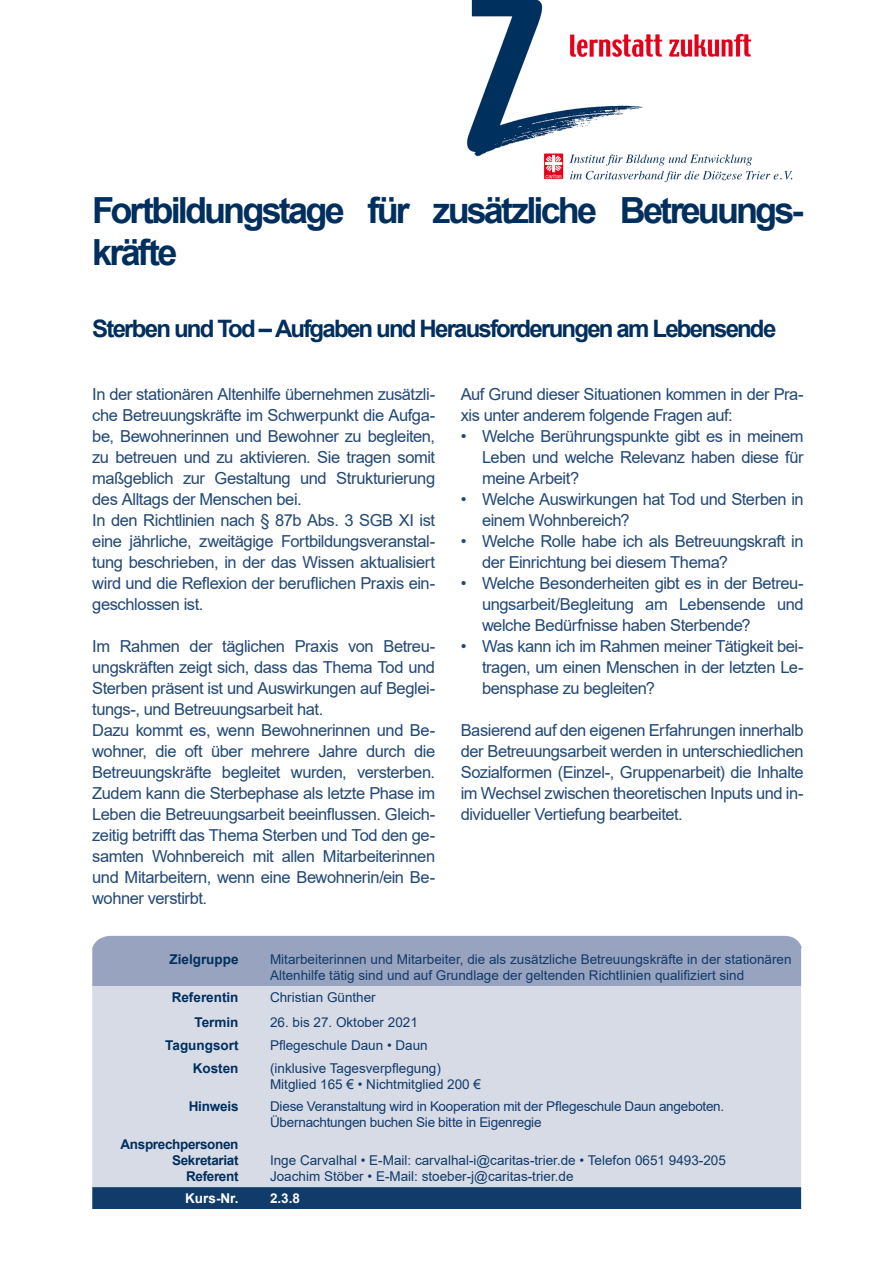
<style>
.page{position:relative;width:893px;height:1263px;background:#fff}
.page>*{position:absolute;margin:0;border:0;box-sizing:border-box;transform-origin:0 0}
.Fließtext{font:700 36px/42px "Arial";letter-spacing:-.08em;color:#002f5e}
.Zweitüberschrift{font:700 24px "Arial";letter-spacing:-.075em;color:#002f5e}
.Fließtext-2{font:16.5px/21px "Arial";letter-spacing:-.025em;color:#224875;text-align:justify}
.t1{font:13.5px/16.2px "Arial";color:#113b69}
.t2{font:13.5px "Arial";letter-spacing:-.02em;color:#113b69}
.t3{font:700 13.5px "Arial";letter-spacing:-.015em;color:#002f5e}
.t4{font:700 13.5px "Arial";color:#fff}
</style>
<div class="page">
<img style="left:467px;top:0;width:326px;height:183px">
<div style="left:92px;top:986px;width:709px;height:201px;background:#d7dbe6"></div>
<div style="left:92px;top:1187px;width:709px;height:22px;background:#113b69"></div>
<div style="left:92px;top:935px;width:710px;height:51px;background:#98a3bf"></div>
<p class="Fließtext" style="left:92px;top:190px;width:713px">Fortbildungstage für zusätzliche Betreuungs&shy;kräfte</p>
<p class="Zweitüberschrift" style="left:92px;top:312px;width:686px">Sterben und Tod – Aufgaben und Herausforderungen am Lebensende</p>
<p class="Fließtext-2" style="left:92px;top:384px;width:344px">In der stationären Altenhilfe übernehmen zusätzli&shy;che Betreuungskräfte im Schwerpunkt die Aufga&shy;be, Bewohnerinnen und Bewohner zu begleiten, zu betreuen und zu aktivieren. Sie tragen somit maßgeblich zur Gestaltung und Strukturierung des Alltags der Menschen bei.</p>
<p class="Fließtext-2" style="left:92px;top:510px;width:344px">In den Richtlinien nach § 87b Abs. 3 SGB XI ist eine jährliche, zweitägige Fortbildungsveranstal&shy;tung beschrieben, in der das Wissen aktualisiert wird und die Reflexion der beruflichen Praxis ein&shy;geschlossen ist.</p>
<p class="Fließtext-2" style="left:92px;top:636px;width:344px">Im Rahmen der täglichen Praxis von Betreu&shy;ungskräften zeigt sich, dass das Thema Tod und Sterben präsent ist und Auswirkungen auf Beglei&shy;tungs-, und Betreuungsarbeit hat.</p>
<p class="Fließtext-2" style="left:92px;top:720px;width:344px">Dazu kommt es, wenn Bewohnerinnen und Be&shy;wohner, die oft über mehrere Jahre durch die Betreuungskräfte begleitet wurden, versterben.<br>Zudem kann die Sterbephase als letzte Phase im Leben die Betreuungsarbeit beeinflussen. Gleich&shy;zeitig betrifft das Thema Sterben und Tod den ge&shy;samten Wohnbereich mit allen Mitarbeiterinnen und Mitarbeitern, wenn eine Bewohnerin/ein Be&shy;wohner verstirbt.</p>
<p class="Fließtext-2" style="left:461px;top:384px;width:344px">Auf Grund dieser Situationen kommen in der Pra&shy;xis unter anderem folgende Fragen auf:</p>
<p class="Fließtext-2" style="left:482px;top:426px;width:323px;text-indent:-21px">• Welche Berührungspunkte gibt es in meinem Leben und welche Relevanz haben diese für meine Arbeit?</p>
<p class="Fließtext-2" style="left:482px;top:489px;width:323px;text-indent:-21px">• Welche Auswirkungen hat Tod und Sterben in einem Wohnbereich?</p>
<p class="Fließtext-2" style="left:482px;top:531px;width:323px;text-indent:-21px">• Welche Rolle habe ich als Betreuungskraft in der Einrichtung bei diesem Thema?</p>
<p class="Fließtext-2" style="left:482px;top:573px;width:323px;text-indent:-21px">• Welche Besonderheiten gibt es in der Betreu&shy;ungsarbeit/Begleitung am Lebensende und welche Bedürfnisse haben Sterbende?</p>
<p class="Fließtext-2" style="left:482px;top:636px;width:323px;text-indent:-21px">• Was kann ich im Rahmen meiner Tätigkeit bei&shy;tragen, um einen Menschen in der letzten Le&shy;bensphase zu begleiten?</p>
<p class="Fließtext-2" style="left:461px;top:720px;width:344px">Basierend auf den eigenen Erfahrungen innerhalb der Betreuungsarbeit werden in unterschiedlichen Sozialformen (Einzel-, Gruppenarbeit) die Inhalte im Wechsel zwischen theoretischen Inputs und in&shy;dividueller Vertiefung bearbeitet.</p>
<p class="t3" style="left:169px;top:949px;width:71px">Zielgruppe</p>
<p class="t1" style="left:270px;top:951px;width:523px">Mitarbeiterinnen und Mitarbeiter, die als zusätzliche Betreuungskräfte in der stationären<br>Altenhilfe tätig sind und auf Grundlage der geltenden Richtlinien qualifiziert sind</p>
<p class="t3" style="left:172px;top:988px;width:68px">Referentin</p>
<p class="t1" style="left:270px;top:989px;width:107px">Christian Günther</p>
<p class="t3" style="left:194px;top:1013px;width:46px">Termin</p>
<p class="t1" style="left:270px;top:1014px;width:149px">26. bis 27. Oktober 2021</p>
<p class="t3" style="left:165px;top:1036px;width:75px">Tagungsort</p>
<p class="t1" style="left:270px;top:1037px;width:159px">Pflegeschule Daun • Daun</p>
<p class="t3" style="left:193px;top:1058px;width:47px">Kosten</p>
<p class="t1" style="left:270px;top:1060px;width:172px">(inklusive Tagesverpflegung)</p>
<p class="t1" style="left:270px;top:1076px;width:213px">Mitglied 165 € • Nichtmitglied 200 €</p>
<p class="t3" style="left:189px;top:1096px;width:51px">Hinweis</p>
<p class="t2" style="left:270px;top:1097px;width:456px">Diese Veranstaltung wird in Kooperation mit der Pflegeschule Daun angeboten.</p>
<p class="t2" style="left:270px;top:1113px;width:273px">Übernachtungen buchen Sie bitte in Eigenregie</p>
<p class="t3" style="left:121px;top:1134px;width:119px">Ansprechpersonen</p>
<p class="t3" style="left:172px;top:1151px;width:68px">Sekretariat</p>
<p class="t3" style="left:186px;top:1167px;width:54px">Referent</p>
<p class="t1" style="left:270px;top:1152px;width:457px">Inge Carvalhal • E-Mail: carvalhal-i@caritas-trier.de • Telefon 0651 9493-205</p>
<p class="t1" style="left:270px;top:1168px;width:305px">Joachim Stöber • E-Mail: stoeber-j@caritas-trier.de</p>
<p class="t4" style="left:185px;top:1189px;width:55px">Kurs-Nr.</p>
<p class="t4" style="left:270px;top:1189px;width:32px">2.3.8</p>
</div>
